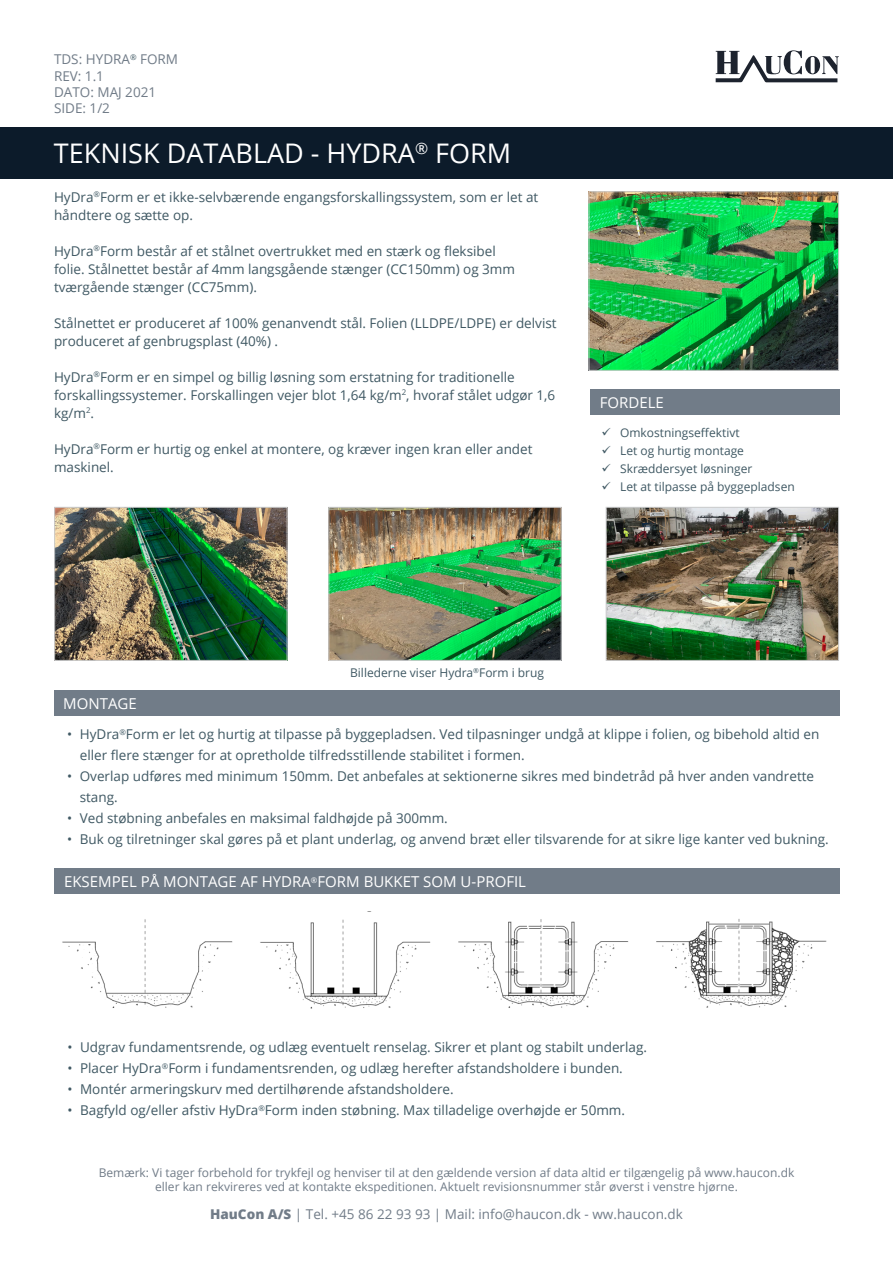
<style>
.page{position:relative;width:893px;height:1263px;background:#fff}
.page>*{position:absolute;margin:0;border:0;box-sizing:border-box;transform-origin:0 0}
.t1{font:27px "Open Sans";color:#fff}
.t2{font:15px "Open Sans";color:#fff}
.t3{font:13.5px/18px "Open Sans";color:#3f5863}
.t4{font:13.5px/16.2px "Open Sans";color:#717c88}
.t5{font:12px "Open Sans";color:#717c88}
.t6{font:12px "Open Sans";color:#3f5863}
.s1{font-weight:800}
</style>
<div class="page">
<svg style="left:716px;top:50px;width:123px;height:32px"></svg>
<div style="left:54px;top:690px;width:785px;height:26px;background:#717c88"></div>
<img style="left:591px;top:193px;width:246px;height:176px">
<div style="left:589px;top:191px;width:250px;height:180px;border:1px solid #cacbcc"></div>
<div style="left:0;top:128px;width:893px;height:51px;background:#0c1b2a"></div>
<div style="left:590px;top:389px;width:250px;height:26px;background:#717c88"></div>
<img style="left:56px;top:509px;width:229px;height:150px">
<div style="left:54px;top:507px;width:233px;height:154px;border:1px solid #cacbcc"></div>
<img style="left:330px;top:509px;width:230px;height:150px">
<div style="left:328px;top:507px;width:234px;height:154px;border:1px solid #cacbcc"></div>
<img style="left:608px;top:509px;width:229px;height:150px">
<div style="left:606px;top:507px;width:233px;height:154px;border:1px solid #cacbcc"></div>
<div style="left:54px;top:868px;width:785px;height:26px;background:#717c88"></div>
<img style="left:62px;top:919px;width:765px;height:90px">
<p class="t4" style="left:54px;top:51px;width:126px">TDS: HYDRA<sup>®</sup> FORM<br>REV: 1.1<br>DATO: MAJ 2021<br>SIDE: 1/2</p>
<p class="t1" style="left:54px;top:135px;width:459px">TEKNISK DATABLAD - HYDRA<sup>®</sup> FORM</p>
<p class="t3" style="left:54px;top:187px;width:486px">HyDra<sup>®</sup>Form er et ikke-selvbærende engangsforskallingssystem, som er let at håndtere og sætte op.</p>
<p class="t3" style="left:54px;top:241px;width:443px">HyDra<sup>®</sup>Form består af et stålnet overtrukket med en stærk og fleksibel</p>
<p class="t3" style="left:54px;top:259px;width:463px">folie. Stålnettet består af 4mm langsgående stænger (CC150mm) og 3mm tværgående stænger (CC75mm).</p>
<p class="t3" style="left:54px;top:313px;width:504px">Stålnettet er produceret af 100% genanvendt stål. Folien (LLDPE/LDPE) er delvist</p>
<p class="t3" style="left:54px;top:331px;width:226px">produceret af genbrugsplast (40%) .</p>
<p class="t3" style="left:54px;top:367px;width:462px">HyDra<sup>®</sup>Form er en simpel og billig løsning som erstatning for traditionelle</p>
<p class="t3" style="left:54px;top:385px;width:503px">forskallingssystemer. Forskallingen vejer blot 1,64 kg/m<sup>2</sup>, hvoraf stålet udgør 1,6 kg/m<sup>2</sup>.</p>
<p class="t3" style="left:54px;top:439px;width:480px">HyDra<sup>®</sup>Form er hurtig og enkel at montere, og kræver ingen kran eller andet maskinel.</p>
<p class="t2" style="left:600px;top:392px;width:66px">FORDELE</p>
<p class="t6" style="left:601px;top:424px;width:140px">✓ Omkostningseffektivt</p>
<p class="t6" style="left:601px;top:442px;width:144px">✓ Let og hurtig montage</p>
<p class="t6" style="left:601px;top:460px;width:153px">✓ Skræddersyet løsninger</p>
<p class="t6" style="left:601px;top:478px;width:195px">✓ Let at tilpasse på byggepladsen</p>
<p class="t6" style="left:350px;top:664px;width:195px">Billederne viser Hydra<sup>®</sup>Form i brug</p>
<p class="t2" style="left:63px;top:693px;width:75px">MONTAGE</p>
<p class="t3" style="left:80px;top:723px;width:741px;line-height:21px;text-indent:-13px">• HyDra<sup>®</sup>Form er let og hurtig at tilpasse på byggepladsen. Ved tilpasninger undgå at klippe i folien, og bibehold altid en eller flere stænger for at opretholde tilfredsstillende stabilitet i formen.</p>
<p class="t3" style="left:80px;top:765px;width:736px;line-height:21px;text-indent:-13px">• Overlap udføres med minimum 150mm. Det anbefales at sektionerne sikres med bindetråd på hver anden vandrette stang.</p>
<p class="t3" style="left:67px;top:809px;width:382px">• Ved støbning anbefales en maksimal faldhøjde på 300mm.</p>
<p class="t3" style="left:67px;top:830px;width:763px">• Buk og tilretninger skal gøres på et plant underlag, og anvend bræt eller tilsvarende for at sikre lige kanter ved bukning.</p>
<p class="t2" style="left:64px;top:871px;width:464px">EKSEMPEL PÅ MONTAGE AF HYDRA<sup>®</sup>FORM BUKKET SOM U-PROFIL</p>
<p class="t3" style="left:67px;top:1038px;width:581px">• Udgrav fundamentsrende, og udlæg eventuelt renselag. Sikrer et plant og stabilt underlag.</p>
<p class="t3" style="left:67px;top:1059px;width:557px">• Placer HyDra<sup>®</sup>Form i fundamentsrenden, og udlæg herefter afstandsholdere i bunden.</p>
<p class="t3" style="left:67px;top:1080px;width:388px">• Montér armeringskurv med dertilhørende afstandsholdere.</p>
<p class="t3" style="left:67px;top:1101px;width:559px">• Bagfyld og/eller afstiv HyDra<sup>®</sup>Form inden støbning. Max tilladelige overhøjde er 50mm.</p>
<p class="t5" style="left:99px;top:1164px;width:697px">Bemærk: Vi tager forbehold for trykfejl og henviser til at den gældende version af data altid er tilgængelig på www.haucon.dk</p>
<p class="t5" style="left:155px;top:1178px;width:584px">eller kan rekvireres ved at kontakte ekspeditionen. Aktuelt revisionsnummer står øverst i venstre hjørne.</p>
<p class="t4" style="left:210px;top:1206px;width:474px"><span class="s1">HauCon A/S</span> | Tel. +45 86 22 93 93 | Mail: info@haucon.dk - ww.haucon.dk</p>
</div>
